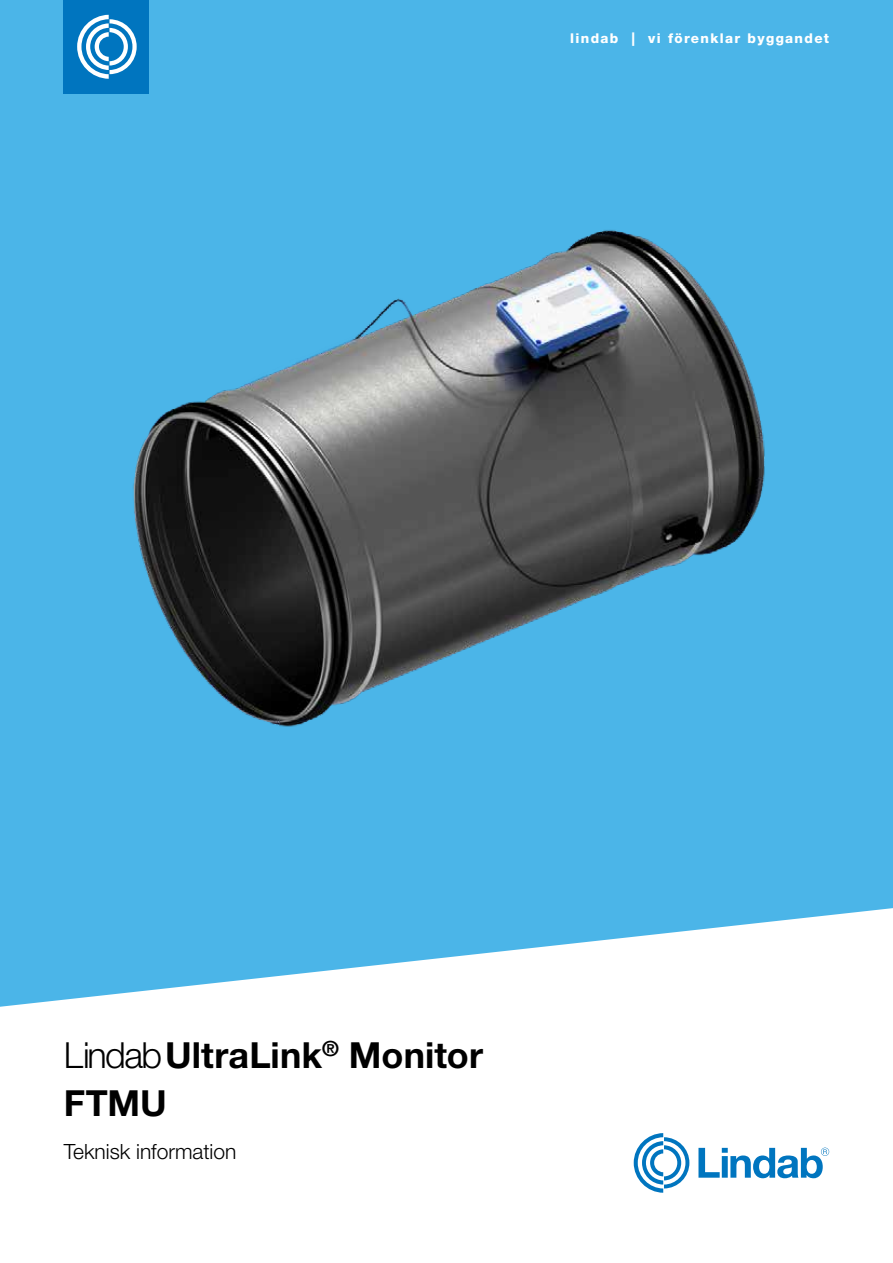
<style>
.page{position:relative;width:893px;height:1263px;background:#fff}
.page>*{position:absolute;margin:0;border:0;box-sizing:border-box;transform-origin:0 0}
.t1{font:700 36px/48.8px "Helvetica Neue LT Pro";color:#000}
.t2{font:300 21px "Helvetica Neue LT Pro";color:#000}
.t3{font:800 13.5px "Helvetica Neue LT Pro";letter-spacing:.1em;color:#fff}
.s1{font-weight:300}
</style>
<div class="page">
<div style="left:0;top:0;width:893px;height:906px;background:#4bb5e8"></div>
<svg style="left:0;top:906px;width:893px;height:273px"></svg>
<svg style="left:698px;top:1147px;width:131px;height:31px"></svg>
<svg style="left:634px;top:1133px;width:55px;height:60px"></svg>
<div style="left:64px;top:0;width:85px;height:94px;background:#0075bf"></div>
<svg style="left:77px;top:15px;width:60px;height:64px"></svg>
<img style="left:107px;top:218px;width:679px;height:518px">
<p class="t3" style="left:570px;top:30px;width:261px">lindab | vi förenklar byggandet</p>
<h1 class="t1" style="left:64px;top:1029px;width:421px"><span class="s1">Lindab</span>UltraLink<sup>®</sup> Monitor<br>FTMU</h1>
<h2 class="t2" style="left:64px;top:1138px;width:174px">Teknisk information</h2>
</div>
